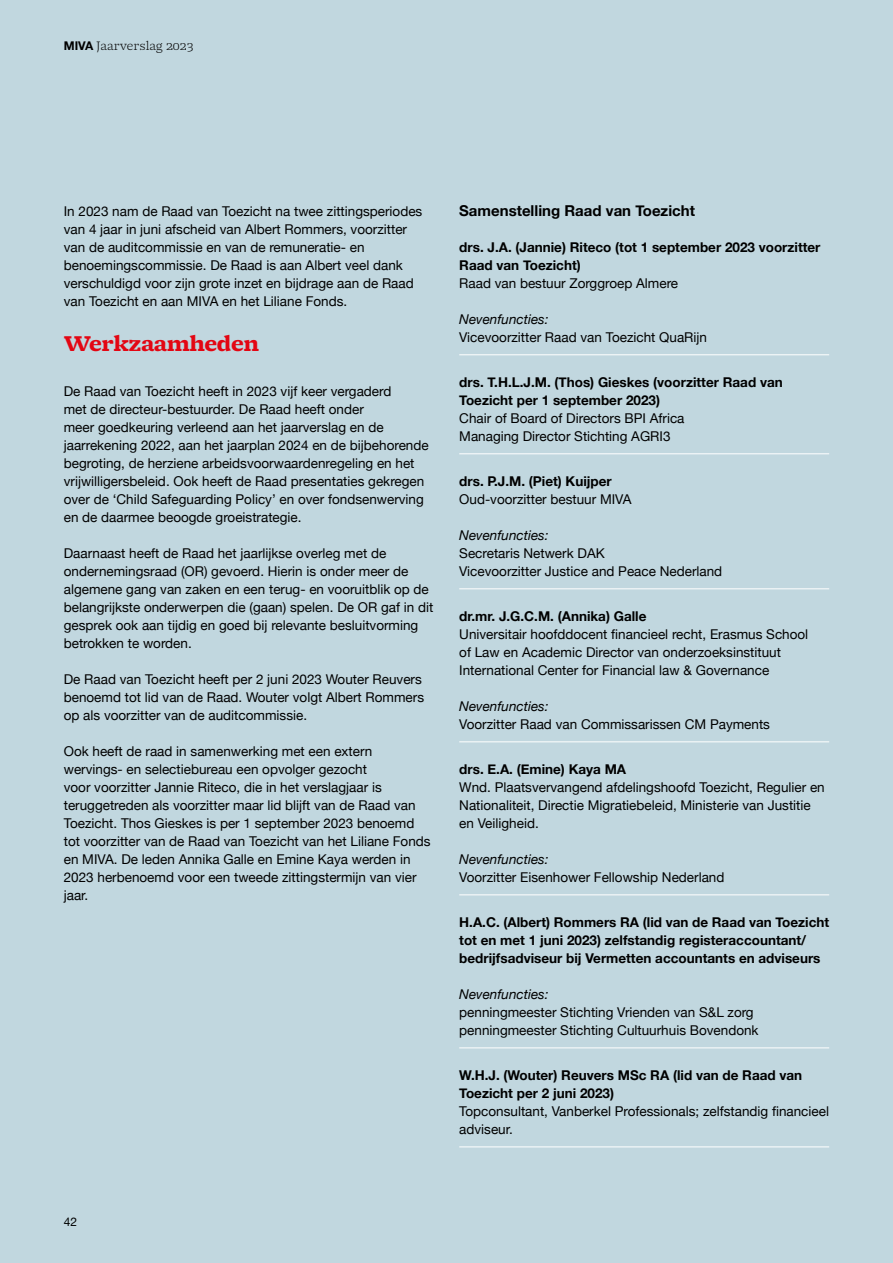
<style>
.page{position:relative;width:893px;height:1263px;background:#c1d7df}
.page>*{position:absolute;margin:0;border:0;box-sizing:border-box;transform-origin:0 0}
.t1{font:700 21px "Molto";letter-spacing:-.02em;color:#e30613}
.t2{font:700 15px "Helvetica Neue";color:#000}
.t3{font:13.5px/18px "Helvetica Neue";color:#000}
.t4{font:700 13.5px/18px "Helvetica Neue";color:#000}
.t5{font:italic 13.5px "Helvetica Neue";color:#000}
.t6{font:200 12px "Molto";color:#000}
.t7{font:12px "Helvetica Neue";color:#000}
.s1{font-family:"Helvetica Neue";font-weight:700}
</style>
<div class="page">
<hr style="left:459px;top:354px;width:370px;height:1px;background:#fff">
<hr style="left:459px;top:453px;width:370px;height:1px;background:#fff">
<hr style="left:459px;top:588px;width:370px;height:1px;background:#fff">
<hr style="left:459px;top:741px;width:370px;height:1px;background:#fff">
<hr style="left:459px;top:894px;width:370px;height:1px;background:#fff">
<hr style="left:459px;top:1047px;width:370px;height:1px;background:#fff">
<hr style="left:459px;top:1146px;width:370px;height:1px;background:#fff">
<p class="t6" style="left:64px;top:39px;width:131px"><span class="s1">MIVA</span> Jaarverslag 2023</p>
<p class="t3" style="left:64px;top:203px;width:360px">In 2023 nam de Raad van Toezicht na twee zittingsperiodes van 4 jaar in juni afscheid van Albert Rommers, voorzitter van de auditcommissie en van de remuneratie- en benoemingscommissie. De Raad is aan Albert veel dank verschuldigd voor zijn grote inzet en bijdrage aan de Raad van Toezicht en aan MIVA en het Liliane Fonds.</p>
<h1 class="t1" style="left:64px;top:331px;width:197px">Werkzaamheden</h1>
<p class="t3" style="left:64px;top:383px;width:366px">De Raad van Toezicht heeft in 2023 vijf keer vergaderd<br>met de directeur-bestuurder. De Raad heeft onder<br>meer goedkeuring verleend aan het jaarverslag en de jaarrekening 2022, aan het jaarplan 2024 en de bijbehorende begroting, de herziene arbeidsvoorwaardenregeling en het vrijwilligersbeleid. Ook heeft de Raad presentaties gekregen over de ‘Child Safeguarding Policy’ en over fondsenwerving en de daarmee beoogde groeistrategie.</p>
<p class="t3" style="left:64px;top:545px;width:371px">Daarnaast heeft de Raad het jaarlijkse overleg met de ondernemingsraad (OR) gevoerd. Hierin is onder meer de algemene gang van zaken en een terug- en vooruitblik op de belangrijkste onderwerpen die (gaan) spelen. De OR gaf in dit gesprek ook aan tijdig en goed bij relevante besluitvorming betrokken te worden.</p>
<p class="t3" style="left:64px;top:671px;width:362px">De Raad van Toezicht heeft per 2 juni 2023 Wouter Reuvers benoemd tot lid van de Raad. Wouter volgt Albert Rommers op als voorzitter van de auditcommissie.</p>
<p class="t3" style="left:64px;top:743px;width:368px">Ook heeft de raad in samenwerking met een extern wervings- en selectiebureau een opvolger gezocht<br>voor voorzitter Jannie Riteco, die in het verslagjaar is teruggetreden als voorzitter maar lid blijft van de Raad van Toezicht. Thos Gieskes is per 1 september 2023 benoemd tot voorzitter van de Raad van Toezicht van het Liliane Fonds en MIVA. De leden Annika Galle en Emine Kaya werden in 2023 herbenoemd voor een tweede zittingstermijn van vier jaar.</p>
<p class="t2" style="left:459px;top:199px;width:237px">Samenstelling Raad van Toezicht</p>
<p class="t4" style="left:459px;top:239px;width:363px">drs. J.A. (Jannie) Riteco (tot 1 september 2023 voorzitter<br>Raad van Toezicht)</p>
<p class="t3" style="left:459px;top:275px;width:220px">Raad van bestuur Zorggroep Almere</p>
<p class="t5" style="left:459px;top:309px;width:91px">Nevenfuncties:</p>
<p class="t3" style="left:459px;top:329px;width:249px">Vicevoorzitter Raad van Toezicht QuaRijn</p>
<p class="t4" style="left:459px;top:374px;width:325px">drs. T.H.L.J.M. (Thos) Gieskes (voorzitter Raad van<br>Toezicht per 1 september 2023)</p>
<p class="t3" style="left:459px;top:410px;width:227px">Chair of Board of Directors BPI Africa<br>Managing Director Stichting AGRI3</p>
<p class="t4" style="left:459px;top:473px;width:154px">drs. P.J.M. (Piet) Kuijper</p>
<p class="t3" style="left:459px;top:491px;width:174px">Oud-voorzitter bestuur MIVA</p>
<p class="t5" style="left:459px;top:525px;width:91px">Nevenfuncties:</p>
<p class="t3" style="left:459px;top:545px;width:265px">Secretaris Netwerk DAK<br>Vicevoorzitter Justice and Peace Nederland</p>
<p class="t4" style="left:459px;top:608px;width:189px">dr.mr. J.G.C.M. (Annika) Galle</p>
<p class="t3" style="left:459px;top:626px;width:351px">Universitair hoofddocent financieel recht, Erasmus School of Law en Academic Director van onderzoeksinstituut<br>International Center for Financial law &amp; Governance</p>
<p class="t5" style="left:459px;top:696px;width:91px">Nevenfuncties:</p>
<p class="t3" style="left:459px;top:716px;width:312px">Voorzitter Raad van Commissarissen CM Payments</p>
<p class="t4" style="left:459px;top:760px;width:168px">drs. E.A. (Emine) Kaya MA</p>
<p class="t3" style="left:459px;top:779px;width:367px">Wnd. Plaatsvervangend afdelingshoofd Toezicht, Regulier en<br>Nationaliteit, Directie Migratiebeleid, Ministerie van Justitie en Veiligheid.</p>
<p class="t5" style="left:459px;top:849px;width:91px">Nevenfuncties:</p>
<p class="t3" style="left:459px;top:869px;width:267px">Voorzitter Eisenhower Fellowship Nederland</p>
<p class="t4" style="left:459px;top:913px;width:371px">H.A.C. (Albert) Rommers RA (lid van de Raad van Toezicht tot en met 1 juni 2023) zelfstandig registeraccountant/ bedrijfsadviseur bij Vermetten accountants en adviseurs</p>
<p class="t5" style="left:459px;top:984px;width:91px">Nevenfuncties:</p>
<p class="t3" style="left:459px;top:1004px;width:301px">penningmeester Stichting Vrienden van S&amp;L zorg penningmeester Stichting Cultuurhuis Bovendonk</p>
<p class="t4" style="left:459px;top:1066px;width:345px">W.H.J. (Wouter) Reuvers MSc RA (lid van de Raad van<br>Toezicht per 2 juni 2023)</p>
<p class="t3" style="left:459px;top:1103px;width:371px">Topconsultant, Vanberkel Professionals; zelfstandig financieel adviseur.</p>
<p class="t7" style="left:64px;top:1213px;width:15px">42</p>
</div>
